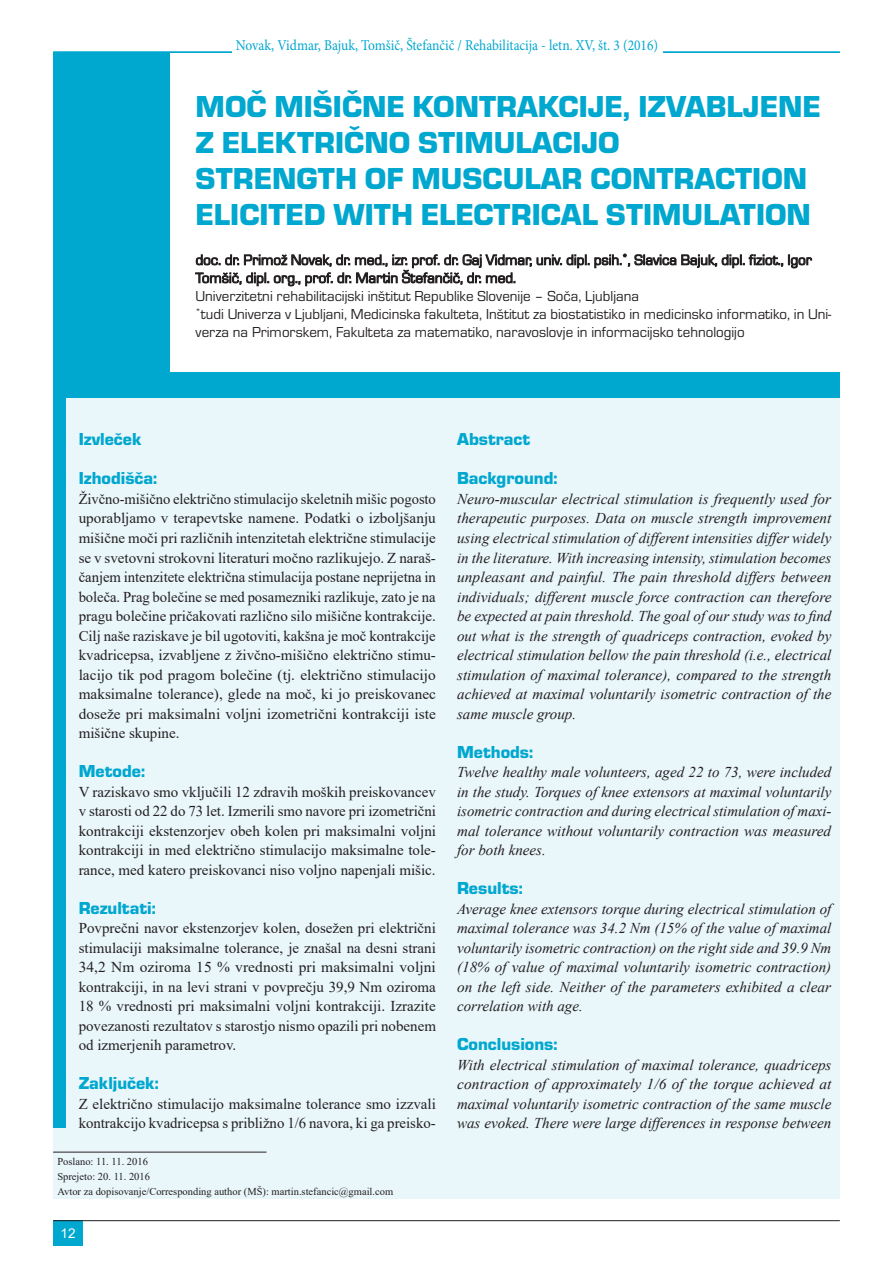
<style>
.page{position:relative;width:893px;height:1263px;background:#fff}
.page>*{position:absolute;margin:0;border:0;box-sizing:border-box;transform-origin:0 0}
.t1{font:31.5px/36px "Eurostile TEE Blac";color:#00a7cf}
.t2{font:18px/39px "Eurostile TEE Blac";color:#00a7cf}
.t3{font:15px/19.5px "Times New Roman";color:#231f20;text-align:justify}
.t4{font:italic 15px/19.5px "Times New Roman";color:#231f20;text-align:justify}
.t5{font:15px/18px "Eurostile TEE";color:#231f20}
.t6{font:15px "Minion Pro";color:#00a7cf;scale:.9 1}
.t7{font:13.5px "Arial";color:#fff}
.t8{font:10.5px/15px "Times New Roman";color:#231f20}
</style>
<div class="page">
<div style="left:53px;top:52px;width:787px;height:1088px;background:#00a7cf"></div>
<div style="left:170px;top:53px;width:670px;height:318px;background:#fff"></div>
<svg style="left:195px;top:253px;width:617px;height:34px"></svg>
<div style="left:53px;top:1128px;width:787px;height:71px;background:#e9f6fa"></div>
<hr style="left:53px;top:1152px;width:213px;height:1px;background:#231f20">
<div style="left:66px;top:398px;width:391px;height:730px;background:#e9f6fa"></div>
<div style="left:457px;top:398px;width:383px;height:730px;background:#e9f6fa"></div>
<div style="left:53px;top:1220px;width:30px;height:26px;background:#00a7cf"></div>
<hr style="left:53px;top:1220px;width:787px;height:1px;background:#231f20">
<div style="left:232px;top:29px;width:430px;height:25px;background:#fff"></div>
<p class="t6" style="left:236px;top:35px;width:471px">Novak, Vidmar, Bajuk, Tomšič, Štefančič / Rehabilitacija - letn. XV, št. 3 (2016)</p>
<h1 class="t1" style="left:196px;top:89px;width:627px">MOČ MIŠIČNE KONTRAKCIJE, IZVABLJENE Z ELEKTRIČNO STIMULACIJO<br>STRENGTH OF MUSCULAR CONTRACTION ELICITED WITH ELECTRICAL STIMULATION</h1>
<p class="t5" style="left:196px;top:269px;width:637px">Tomšič, dipl. org., prof. dr. Martin Štefančič, dr. med.<br>Univerzitetni rehabilitacijski inštitut Republike Slovenije – Soča, Ljubljana<br><sup>*</sup>tudi Univerza v Ljubljani, Medicinska fakulteta, Inštitut za biostatistiko in medicinsko informatiko, in Uni&shy;verza na Primorskem, Fakulteta za matematiko, naravoslovje in informacijsko tehnologijo</p>
<p class="t2" style="left:79px;top:420px;width:80px">Izvleček<br>Izhodišča:</p>
<p class="t3" style="left:79px;top:489px;width:359px">Živčno-mišično električno stimulacijo skeletnih mišic pogosto uporabljamo v terapevtske namene. Podatki o izboljšanju mišične moči pri različnih intenzitetah električne stimulacije se v svetovni strokovni literaturi močno razlikujejo. Z naraš&shy;čanjem intenzitete električna stimulacija postane neprijetna in boleča. Prag bolečine se med posamezniki razlikuje, zato je na pragu bolečine pričakovati različno silo mišične kontrakcije.<br>Cilj naše raziskave je bil ugotoviti, kakšna je moč kontrakcije kvadricepsa, izvabljene z živčno-mišično električno stimu&shy;lacijo tik pod pragom bolečine (tj. električno stimulacijo maksimalne tolerance), glede na moč, ki jo preiskovanec doseže pri maksimalni voljni izometrični kontrakciji iste mišične skupine.</p>
<p class="t2" style="left:79px;top:752px;width:68px">Metode:</p>
<p class="t3" style="left:79px;top:781px;width:359px">V raziskavo smo vključili 12 zdravih moških preiskovancev v starosti od 22 do 73 let. Izmerili smo navore pri izometrični kontrakciji ekstenzorjev obeh kolen pri maksimalni voljni kontrakciji in med električno stimulacijo maksimalne tole&shy;rance, med katero preiskovanci niso voljno napenjali mišic.</p>
<p class="t2" style="left:79px;top:888px;width:79px">Rezultati:</p>
<p class="t3" style="left:79px;top:918px;width:359px">Povprečni navor ekstenzorjev kolen, dosežen pri električni stimulaciji maksimalne tolerance, je znašal na desni strani 34,2 Nm oziroma 15 % vrednosti pri maksimalni voljni kontrakciji, in na levi strani v povprečju 39,9 Nm oziroma 18 % vrednosti pri maksimalni voljni kontrakciji. Izrazite povezanosti rezultatov s starostjo nismo opazili pri nobenem od izmerjenih parametrov.</p>
<p class="t2" style="left:79px;top:1064px;width:82px">Zaključek:</p>
<p class="t3" style="left:79px;top:1093px;width:359px">Z električno stimulacijo maksimalne tolerance smo izzvali kontrakcijo kvadricepsa s približno 1/6 navora, ki ga preisko-</p>
<p class="t8" style="left:57px;top:1153px;width:337px">Poslano: 11. 11. 2016<br>Sprejeto: 20. 11. 2016<br>Avtor za dopisovanje/Corresponding author (MŠ): martin.stefancic@gmail.com</p>
<p class="t7" style="left:61px;top:1224px;width:17px">12</p>
<p class="t2" style="left:457px;top:420px;width:102px">Abstract<br>Background:</p>
<p class="t4" style="left:457px;top:489px;width:376px">Neuro-muscular electrical stimulation is frequently used for therapeutic purposes. Data on muscle strength improvement using electrical stimulation of different intensities differ widely in the literature. With increasing intensity, stimulation becomes unpleasant and painful. The pain threshold differs between individuals; different muscle force contraction can therefore be expected at pain threshold. The goal of our study was to find out what is the strength of quadriceps contraction, evoked by electrical stimulation bellow the pain threshold (i.e., electrical stimulation of maximal tolerance), compared to the strength achieved at maximal voluntarily isometric contraction of the same muscle group.</p>
<p class="t2" style="left:457px;top:732px;width:78px">Methods:</p>
<p class="t4" style="left:457px;top:762px;width:376px">Twelve healthy male volunteers, aged 22 to 73, were included in the study. Torques of knee extensors at maximal voluntarily isometric contraction and during electrical stimulation of maxi&shy;mal tolerance without voluntarily contraction was measured for both knees.</p>
<p class="t2" style="left:457px;top:869px;width:67px">Results:</p>
<p class="t4" style="left:457px;top:898px;width:376px">Average knee extensors torque during electrical stimulation of maximal tolerance was 34.2 Nm (15% of the value of maximal voluntarily isometric contraction) on the right side and 39.9 Nm (18% of value of maximal voluntarily isometric contraction) on the left side. Neither of the parameters exhibited a clear correlation with age.</p>
<p class="t2" style="left:457px;top:1025px;width:102px">Conclusions:</p>
<p class="t4" style="left:457px;top:1054px;width:376px">With electrical stimulation of maximal tolerance, quadriceps contraction of approximately 1/6 of the torque achieved at maximal voluntarily isometric contraction of the same muscle was evoked. There were large differences in response between</p>
</div>
